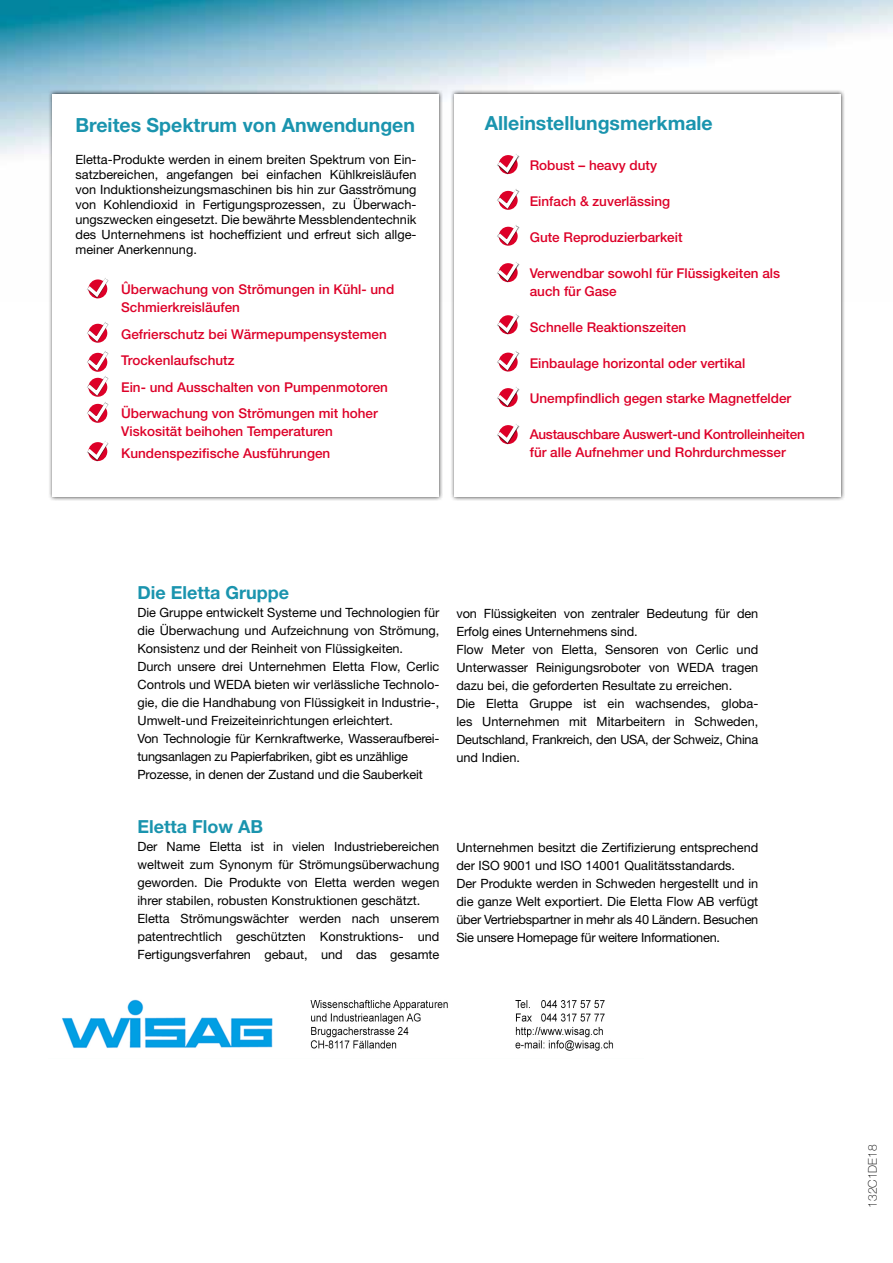
<style>
.page{position:relative;width:893px;height:1263px;background:#fff}
.page>*{position:absolute;margin:0;border:0;box-sizing:border-box;transform-origin:0 0}
.t1{font:700 19.5px "Helvetica Neue";color:#1a94ae}
.t2{font:700 18px "Helvetica Neue";color:#1a94ae}
.t3{font:500 13.5px/26.5px "Helvetica Neue";color:#dd0028}
.t4{font:500 13.5px/18px "Helvetica Neue";letter-spacing:-.02em;color:#dd0028}
.t5{font:12.75px/18px "Helvetica Neue";color:#000}
.t6{font:100 12px "Helvetica Neue";color:#000}
</style>
<div class="page">
<img style="left:0;top:0;width:893px;height:154px">
<div style="left:48px;top:90px;width:395px;height:411px;background:#000;opacity:.75"></div>
<div style="left:53px;top:94px;width:386px;height:403px;background:#fff"></div>
<div style="left:450px;top:90px;width:395px;height:411px;background:#000;opacity:.75"></div>
<div style="left:455px;top:94px;width:386px;height:403px;background:#fff"></div>
<svg style="left:87px;top:278px;width:22px;height:21px"></svg>
<svg style="left:497px;top:154px;width:23px;height:21px"></svg>
<svg style="left:497px;top:189px;width:23px;height:21px"></svg>
<svg style="left:497px;top:225px;width:23px;height:21px"></svg>
<svg style="left:497px;top:262px;width:23px;height:21px"></svg>
<svg style="left:497px;top:314px;width:23px;height:21px"></svg>
<svg style="left:497px;top:351px;width:23px;height:21px"></svg>
<svg style="left:497px;top:387px;width:23px;height:21px"></svg>
<svg style="left:497px;top:424px;width:23px;height:21px"></svg>
<svg style="left:87px;top:322px;width:22px;height:101px"></svg>
<svg style="left:87px;top:441px;width:22px;height:21px"></svg>
<img style="left:62px;top:999px;width:551px;height:52px">
<h1 class="t1" style="left:75px;top:113px;width:341px">Breites Spektrum von Anwendungen</h1>
<p class="t5" style="left:75px;top:151px;width:343px;line-height:15px;text-align:justify">Eletta-Produkte werden in einem breiten Spektrum von Ein&shy;satzbereichen, angefangen bei einfachen Kühlkreisläufen von Induktionsheizungsmaschinen bis hin zur Gasströmung von Kohlendioxid in Fertigungsprozessen, zu Überwach&shy;ungszwecken eingesetzt. Die bewährte Messblendentechnik des Unternehmens ist hocheffizient und erfreut sich allge&shy;meiner Anerkennung.</p>
<p class="t3" style="left:121px;top:280px;width:275px;line-height:18px">Ûberwachung von Strömungen in Kühl- und<br>Schmierkreisläufen</p>
<p class="t3" style="left:121px;top:320px;width:268px">Gefrierschutz bei Wärmepumpensystemen Trockenlaufschutz<br>Ein- und Ausschalten von Pumpenmotoren Überwachung von Strömungen mit hoher</p>
<p class="t3" style="left:121px;top:420px;width:213px;line-height:22.2px">Viskosität beihohen Temperaturen<br>Kundenspezifische Ausführungen</p>
<h1 class="t1" style="left:485px;top:111px;width:230px">Alleinstellungsmerkmale</h1>
<p class="t3" style="left:530px;top:152px;width:129px">Robust – heavy duty</p>
<p class="t3" style="left:530px;top:188px;width:142px">Einfach &amp; zuverlässing</p>
<p class="t3" style="left:530px;top:224px;width:154px">Gute Reproduzierbarkeit</p>
<p class="t3" style="left:530px;top:264px;width:252px;line-height:18px">Verwendbar sowohl für Flüssigkeiten als auch für Gase</p>
<p class="t3" style="left:530px;top:314px;width:158px">Schnelle Reaktionszeiten</p>
<p class="t3" style="left:530px;top:349px;width:217px">Einbaulage horizontal oder vertikal</p>
<p class="t3" style="left:530px;top:385px;width:263px">Unempfindlich gegen starke Magnetfelder</p>
<p class="t4" style="left:530px;top:425px;width:277px">Austauschbare Auswert-und Kontrolleinheiten für alle Aufnehmer und Rohrdurchmesser</p>
<h2 class="t2" style="left:137px;top:582px;width:153px">Die Eletta Gruppe</h2>
<p class="t5" style="left:137px;top:603px;width:303px">Die Gruppe entwickelt Systeme und Technologien für die Überwachung und Aufzeichnung von Strömung, Konsistenz und der Reinheit von Flüssigkeiten.<br>Durch unsere drei Unternehmen Eletta Flow, Cerlic Controls und WEDA bieten wir verlässliche Technolo&shy;gie, die die Handhabung von Flüssigkeit in Industrie-, Umwelt-und Freizeiteinrichtungen erleichtert.<br>Von Technologie für Kernkraftwerke, Wasseraufberei&shy;tungsanlagen zu Papierfabriken, gibt es unzählige Prozesse, in denen der Zustand und die Sauberkeit</p>
<p class="t5" style="left:456px;top:604px;width:303px">von Flüssigkeiten von zentraler Bedeutung für den Erfolg eines Unternehmens sind.<br>Flow Meter von Eletta, Sensoren von Cerlic und Unterwasser Reinigungsroboter von WEDA tragen dazu bei, die geforderten Resultate zu erreichen.<br>Die Eletta Gruppe ist ein wachsendes, globa&shy;les Unternehmen mit Mitarbeitern in Schweden, Deutschland, Frankreich, den USA, der Schweiz, China und Indien.</p>
<h2 class="t2" style="left:137px;top:815px;width:127px">Eletta Flow AB</h2>
<p class="t5" style="left:137px;top:837px;width:303px">Der Name Eletta ist in vielen Industriebereichen weltweit zum Synonym für Strömungsüberwachung geworden. Die Produkte von Eletta werden wegen ihrer stabilen, robusten Konstruktionen geschätzt.<br>Eletta Strömungswächter werden nach unserem patentrechtlich geschützten Konstruktions- und Fertigungsverfahren gebaut, und das gesamte</p>
<p class="t5" style="left:456px;top:838px;width:303px">Unternehmen besitzt die Zertifizierung entsprechend der ISO 9001 und ISO 14001 Qualitätsstandards.<br>Der Produkte werden in Schweden hergestellt und in die ganze Welt exportiert. Die Eletta Flow AB verfügt über Vertriebspartner in mehr als 40 Ländern. Besuchen Sie unsere Homepage für weitere Informationen.</p>
<p class="t6" style="left:866px;top:1208px;width:65px;rotate:-90deg">132C1DE18</p>
</div>
